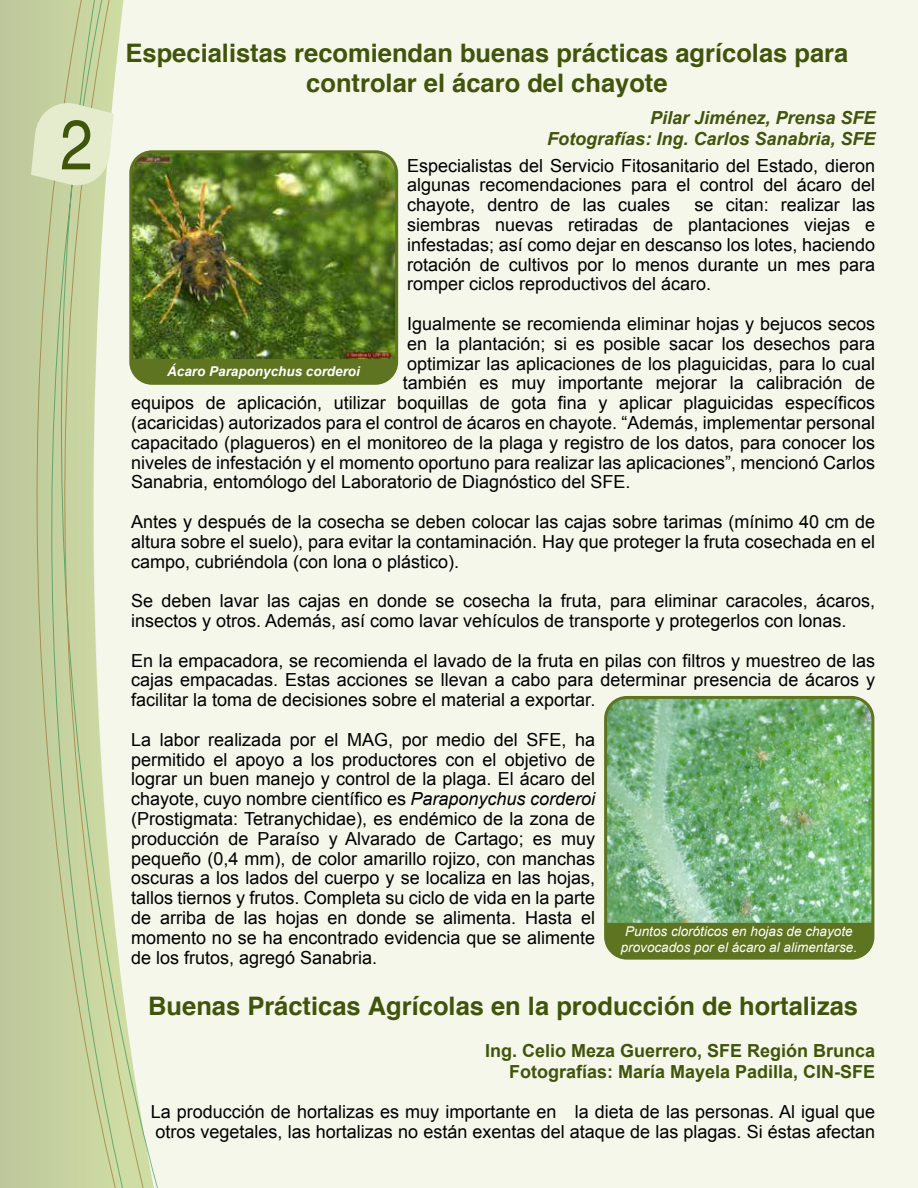
<style>
.page{position:relative;width:918px;height:1188px;background:#f5f7eb}
.page>*{position:absolute;margin:0;border:0;box-sizing:border-box;transform-origin:0 0}
.t1{font:70.2px "Helvetica";color:#40550b;scale:.84 1}
.t2{font:700 25.5px/30.6px "Helvetica";color:#40550b;text-align:center}
.t3{font:18px/19.8px "Arial";color:#000;text-align:justify}
.t4{font:700 18px/20.9px "Arial";color:#40550b;text-align:right}
.t5{font:italic 700 18px/21.6px "Arial";color:#40550b;text-align:right}
.t6{font:italic 13.5px/16.2px "Arial";color:#fff;text-align:center}
.t7{font:italic 700 13.5px "Arial";color:#fff}
.s1{font-style:italic}
</style>
<div class="page">
<div style="left:0;top:0;width:26px;height:1188px;background:#bec99c"></div>
<svg style="left:26px;top:0;width:129px;height:1188px"></svg>
<svg style="left:31px;top:99px;width:83px;height:90px;background:#dee6c4"></svg>
<img style="left:131px;top:152px;width:263px;height:207px">
<div style="left:131px;top:359px;width:263px;height:24px;background:#5f7421"></div>
<div style="left:129px;top:150px;width:269px;height:235px;border:3px solid #5f7421;border-radius:21px"></div>
<div style="left:608px;top:923px;width:262px;height:33px;background:#5f7421"></div>
<img style="left:608px;top:699px;width:263px;height:224px">
<div style="left:604px;top:696px;width:270px;height:264px;border:3px solid #5f7421;border-radius:21px"></div>
<h1 class="t1" style="left:60px;top:91px;width:41px">2</h1>
<h2 class="t2" style="left:126px;top:38px;width:724px">Especialistas recomiendan buenas prácticas agrícolas para controlar el ácaro del chayote</h2>
<p class="t5" style="left:547px;top:107px;width:330px">Pilar Jiménez, Prensa SFE<br>Fotografías: Ing. Carlos Sanabria, SFE</p>
<p class="t3" style="left:407px;top:156px;width:470px">Especialistas del Servicio Fitosanitario del Estado, dieron algunas recomendaciones para el control del ácaro del chayote, dentro de las cuales</p>
<p class="t3" style="left:407px;top:195px;width:470px;text-indent:287px">se citan: realizar las siembras nuevas retiradas de plantaciones viejas e infestadas; así como dejar en descanso los lotes, haciendo rotación de cultivos por lo menos durante un mes para romper ciclos reproductivos del ácaro.</p>
<p class="t3" style="left:407px;top:314px;width:470px">Igualmente se recomienda eliminar hojas y bejucos secos</p>
<p class="t3" style="left:407px;top:334px;width:470px">en la plantación; si es posible sacar los desechos para</p>
<p class="t3" style="left:407px;top:354px;width:470px">optimizar las aplicaciones de los plaguicidas, para lo cual</p>
<p class="t3" style="left:403px;top:373px;width:474px">también es muy importante mejorar la calibración de</p>
<p class="t3" style="left:131px;top:393px;width:746px">equipos de aplicación, utilizar boquillas de gota fina y aplicar plaguicidas específicos</p>
<p class="t3" style="left:131px;top:413px;width:746px">(acaricidas) autorizados para el control de ácaros en chayote. “Además, implementar personal</p>
<p class="t3" style="left:131px;top:433px;width:746px">capacitado (plagueros) en el monitoreo de la plaga y registro de los datos, para conocer los</p>
<p class="t3" style="left:131px;top:453px;width:746px">niveles de infestación y el momento oportuno para realizar las aplicaciones”, mencionó Carlos</p>
<p class="t3" style="left:131px;top:472px;width:501px">Sanabria, entomólogo del Laboratorio de Diagnóstico del SFE.</p>
<p class="t3" style="left:131px;top:512px;width:746px">Antes y después de la cosecha se deben colocar las cajas sobre tarimas (mínimo 40 cm de altura sobre el suelo), para evitar la contaminación. Hay que proteger la fruta cosechada en el campo, cubriéndola (con lona o plástico).</p>
<p class="t3" style="left:131px;top:591px;width:746px">Se deben lavar las cajas en donde se cosecha la fruta, para eliminar caracoles, ácaros, insectos y otros. Además, así como lavar vehículos de transporte y protegerlos con lonas.</p>
<p class="t3" style="left:131px;top:651px;width:746px">En la empacadora, se recomienda el lavado de la fruta en pilas con filtros y muestreo de las cajas empacadas. Estas acciones se llevan a cabo para determinar presencia de ácaros y facilitar la toma de decisiones sobre el material a exportar.</p>
<p class="t3" style="left:131px;top:730px;width:466px">La labor realizada por el MAG, por medio del SFE, ha permitido el apoyo a los productores con el objetivo de lograr un buen manejo y control de la plaga. El ácaro del chayote, cuyo nombre científico es <span class="s1">Paraponychus corderoi </span>(Prostigmata: Tetranychidae), es endémico de la zona de producción de Paraíso y Alvarado de Cartago; es muy pequeño (0,4 mm), de color amarillo rojizo, con manchas oscuras a los lados del cuerpo y se localiza en las hojas, tallos tiernos y frutos. Completa su ciclo de vida en la parte de arriba de las hojas en donde se alimenta. Hasta el momento no se ha encontrado evidencia que se alimente de los frutos, agregó Sanabria.</p>
<h2 class="t2" style="left:148px;top:991px;width:711px">Buenas Prácticas Agrícolas en la producción de hortalizas</h2>
<p class="t4" style="left:485px;top:1041px;width:392px">Ing. Celio Meza Guerrero, SFE Región Brunca<br>Fotografías: María Mayela Padilla, CIN-SFE</p>
<p class="t3" style="left:151px;top:1102px;width:726px;line-height:20.2px">La producción de hortalizas es muy importante en la dieta de las personas. Al igual que otros vegetales, las hortalizas no están exentas del ataque de las plagas. Si éstas afectan</p>
<p class="t7" style="left:167px;top:363px;width:194px">Ácaro Paraponychus corderoi</p>
<p class="t6" style="left:621px;top:923px;width:238px">Puntos cloróticos en hojas de chayote provocados por el ácaro al alimentarse.</p>
</div>
